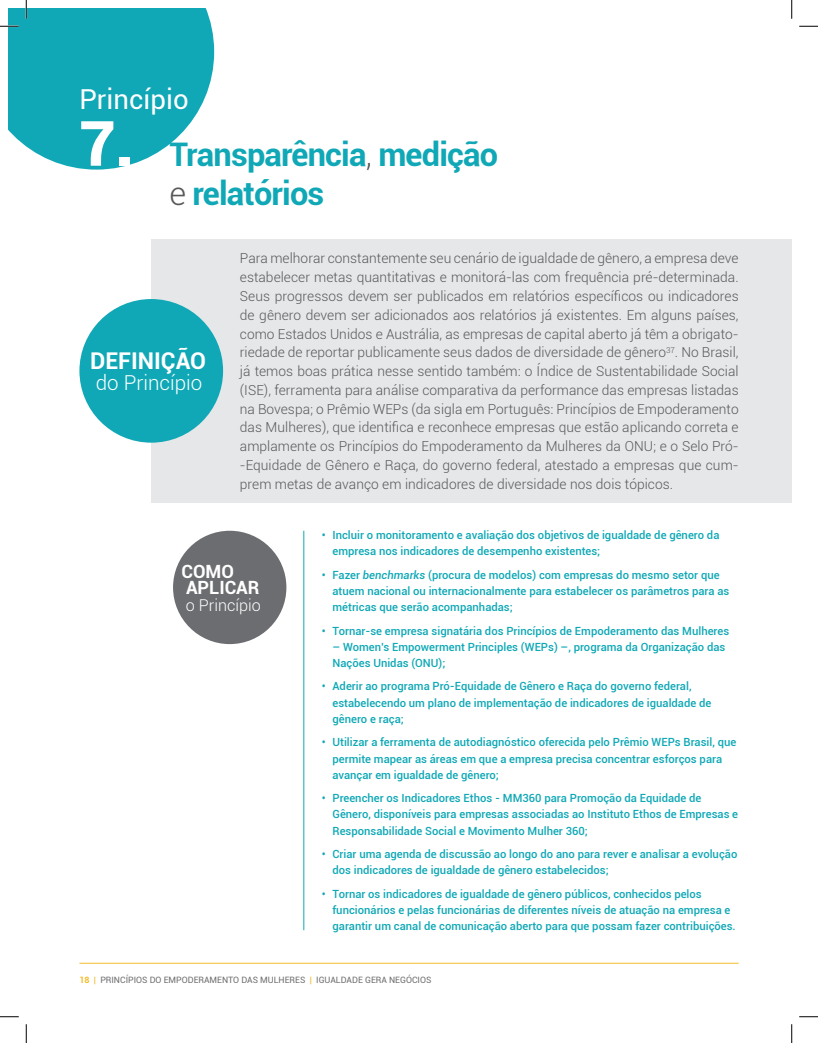
<style>
.page{position:relative;width:818px;height:1043px;background:#fff}
.page>*{position:absolute;margin:0;border:0;box-sizing:border-box;transform-origin:0 0}
.t1{font:700 32.5px/39px "Roboto";letter-spacing:-.025em;color:#10a8b6}
.t2{font:27.5px "Roboto";color:#fff}
.t3{font:700 23.12px "Roboto";color:#fff}
.t4{font:300 20.62px "Roboto";color:#fff}
.t5{font:700 18.25px/16.2px "Roboto";color:#fff}
.t6{font:300 16.25px "Roboto";color:#fff}
.t7{font:300 13.75px/18.8px "Roboto";letter-spacing:.005em;color:#57585a;text-align:justify}
.t8{font:500 11.25px/16.2px "Roboto";color:#10a8b6}
.t9{font:8.75px "Roboto";color:#6c6d70}
.s1{font-weight:900;font-size:62.5px;color:#fff}
.s2{font-weight:300;color:#57585a}
.s3{font-style:italic}
.s4{font-weight:700;color:#f2bd2d}
.s5{color:#f2bd2d}
</style>
<div class="page">
<div style="left:151px;top:239px;width:640px;height:264px;background:#e6e7e9"></div>
<div style="left:79px;top:299px;width:144px;height:143px;background:#10a8b6;border-radius:50%"></div>
<div style="left:173px;top:530px;width:113px;height:114px;background:#6c6d70;border-radius:50%"></div>
<hr style="left:303px;top:530px;width:1px;height:400px;background:#10a8b6">
<hr style="left:79px;top:962px;width:659px;height:1px;background:#f2bd2d">
<svg style="left:799px;top:25px;width:19px;height:2px"></svg>
<svg style="left:0;top:1016px;width:19px;height:1px"></svg>
<svg style="left:799px;top:1016px;width:19px;height:1px"></svg>
<svg style="left:0;top:0;width:214px;height:170px"></svg>
<svg style="left:25px;top:1024px;width:2px;height:18px"></svg>
<svg style="left:791px;top:0;width:1px;height:19px"></svg>
<svg style="left:791px;top:1024px;width:1px;height:18px"></svg>
<h2 class="t2" style="left:79px;top:80px;width:111px">Princípio</h2>
<h1 class="t1" style="left:169px;top:133px;width:330px;text-indent:-90px"><span class="s1">7.</span> Transparência<span class="s2">,</span> medição <span class="s2">e</span> relatórios</h1>
<h3 class="t3" style="left:90px;top:345px;width:117px">DEFINIÇÃO</h3>
<h3 class="t4" style="left:96px;top:368px;width:108px">do Princípio</h3>
<p class="t7" style="left:240px;top:249px;width:500px">Para melhorar constantemente seu cenário de igualdade de gênero, a empresa deve estabelecer metas quantitativas e monitorá-las com frequência pré-determinada.<br>Seus progressos devem ser publicados em relatórios específicos ou indicadores de gênero devem ser adicionados aos relatórios já existentes. Em alguns países, como Estados Unidos e Austrália, as empresas de capital aberto já têm a obrigato&shy;riedade de reportar publicamente seus dados de diversidade de gênero<sup>37</sup>. No Brasil, já temos boas prática nesse sentido também: o Índice de Sustentabilidade Social (ISE), ferramenta para análise comparativa da performance das empresas listadas na Bovespa; o Prêmio WEPs (da sigla em Português: Princípios de Empoderamento das Mulheres), que identifica e reconhece empresas que estão aplicando correta e amplamente os Princípios do Empoderamento da Mulheres da ONU; e o Selo Pró--Equidade de Gênero e Raça, do governo federal, atestado a empresas que cum&shy;prem metas de avanço em indicadores de diversidade nos dois tópicos.</p>
<h3 class="t5" style="left:181px;top:562px;width:80px">COMO<br>APLICAR</h3>
<h3 class="t6" style="left:186px;top:593px;width:77px">o Princípio</h3>
<p class="t8" style="left:332px;top:526px;width:388px;text-indent:-11px">• Incluir o monitoramento e avaliação dos objetivos de igualdade de gênero da empresa nos indicadores de desempenho existentes;</p>
<p class="t8" style="left:332px;top:566px;width:398px;text-indent:-11px">• Fazer <span class="s3">benchmarks</span> (procura de modelos) com empresas do mesmo setor que atuem nacional ou internacionalmente para estabelecer os parâmetros para as métricas que serão acompanhadas;</p>
<p class="t8" style="left:322px;top:622px;width:409px">• Tornar-se empresa signatária dos Princípios de Empoderamento das Mulheres</p>
<p class="t8" style="left:332px;top:638px;width:394px">– Women’s Empowerment Principles (WEPs) –, programa da Organização das<br>Nações Unidas (ONU);</p>
<p class="t8" style="left:332px;top:678px;width:380px;text-indent:-11px">• Aderir ao programa Pró-Equidade de Gênero e Raça do governo federal, estabelecendo um plano de implementação de indicadores de igualdade de gênero e raça;</p>
<p class="t8" style="left:332px;top:733px;width:405px;text-indent:-11px">• Utilizar a ferramenta de autodiagnóstico oferecida pelo Prêmio WEPs Brasil, que permite mapear as áreas em que a empresa precisa concentrar esforços para avançar em igualdade de gênero;</p>
<p class="t8" style="left:332px;top:789px;width:407px;text-indent:-11px">• Preencher os Indicadores Ethos - MM360 para Promoção da Equidade de<br>Gênero, disponíveis para empresas associadas ao Instituto Ethos de Empresas e<br>Responsabilidade Social e Movimento Mulher 360;</p>
<p class="t8" style="left:332px;top:845px;width:406px;text-indent:-11px">• Criar uma agenda de discussão ao longo do ano para rever e analisar a evolução dos indicadores de igualdade de gênero estabelecidos;</p>
<p class="t8" style="left:332px;top:885px;width:405px;text-indent:-11px">• Tornar os indicadores de igualdade de gênero públicos, conhecidos pelos funcionários e pelas funcionárias de diferentes níveis de atuação na empresa e garantir um canal de comunicação aberto para que possam fazer contribuições.</p>
<p class="t9" style="left:79px;top:974px;width:353px"><span class="s4">18</span> <span class="s5">|</span> PRINCÍPIOS DO EMPODERAMENTO DAS MULHERES <span class="s5">|</span> IGUALDADE GERA NEGÓCIOS</p>
</div>
